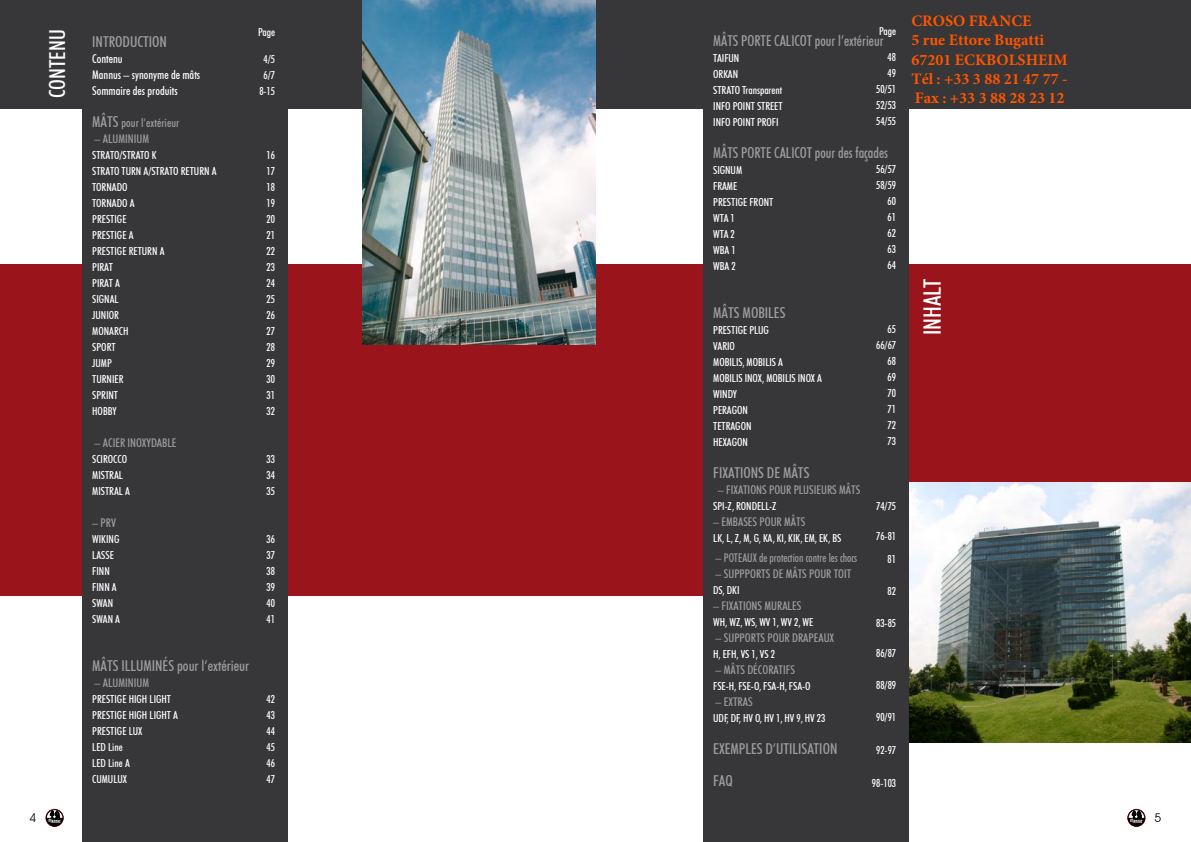
<style>
.page{position:relative;width:1191px;height:842px;background:#fff}
.page>*{position:absolute;margin:0;border:0;box-sizing:border-box;transform-origin:0 0}
.t1{font:500 condensed 24px "Futura BT";color:#fff}
.t2{font:500 condensed 22px "Futura BT";color:#fff}
.t3{font:700 16px/19.2px "Minion Pro";color:#f50}
.t4{font:500 condensed 15px/32px "Futura BT";color:#9c9d9f}
.t5{font:500 condensed 15px "Futura BT";color:#9c9d9f;scale:.95 1}
.t6{font:500 condensed 12px "Futura BT";color:#9c9d9f}
.t7{font:500 condensed 12px/16px "Futura BT";color:#fff}
.t8{font:12px "Avant Garde IT Cby BT";color:#000}
.t9{font:500 condensed 11px/16px "Futura BT";color:#fff}
.s1{font-size:15px}
</style>
<div class="page">
<div style="left:0;top:1px;width:1190px;height:108px;background:#373638"></div>
<div style="left:0;top:265px;width:1190px;height:331px;background:#99141b"></div>
<img style="left:908px;top:482px;width:282px;height:261px">
<div style="left:703px;top:1px;width:205px;height:841px;background:#373638"></div>
<div style="left:82px;top:1px;width:205px;height:841px;background:#373638"></div>
<img style="left:363px;top:1px;width:233px;height:343px">
<svg style="left:45px;top:809px;width:19px;height:18px"></svg>
<div style="left:46px;top:809px;width:17px;height:17px;border:1px solid #000;border-radius:50%"></div>
<svg style="left:1127px;top:809px;width:18px;height:18px"></svg>
<div style="left:1128px;top:809px;width:16px;height:17px;border:1px solid #000;border-radius:50%"></div>
<h2 class="t2" style="left:44px;top:98px;width:70px;rotate:-90deg">CONTENU</h2>
<p class="t9" style="left:258px;top:24px;width:19px">Page</p>
<h3 class="t4" style="left:92px;top:26px;width:76px">INTRODUCTION</h3>
<p class="t7" style="left:92px;top:51px;width:109px">Contenu<br>Mannus – synonyme de mâts<br>Sommaire des produits</p>
<p class="t6" style="left:92px;top:116px;width:89px"><span class="s1">MÂTS</span> pour l‘extérieur</p>
<p class="t6" style="left:95px;top:132px;width:56px">– ALUMINIUM</p>
<p class="t9" style="left:92px;top:147px;width:126px">STRATO/STRATO K<br>STRATO TURN A/STRATO RETURN A<br>TORNADO<br>TORNADO A<br>PRESTIGE<br>PRESTIGE A<br>PRESTIGE RETURN A<br>PIRAT<br>PIRAT A<br>SIGNAL<br>JUNIOR<br>MONARCH<br>SPORT<br>JUMP<br>TURNIER<br>SPRINT<br>HOBBY</p>
<p class="t6" style="left:95px;top:436px;width:83px">– ACIER INOXYDABLE</p>
<p class="t9" style="left:92px;top:451px;width:39px">SCIROCCO<br>MISTRAL<br>MISTRAL A</p>
<p class="t6" style="left:92px;top:516px;width:25px">– PRV</p>
<p class="t9" style="left:92px;top:531px;width:29px">WIKING<br>LASSE<br>FINN<br>FINN A<br>SWAN<br>SWAN A</p>
<h3 class="t4" style="left:92px;top:650px;width:159px">MÂTS ILLUMINÉS pour l‘extérieur</h3>
<p class="t6" style="left:95px;top:676px;width:56px">– ALUMINIUM</p>
<p class="t9" style="left:92px;top:691px;width:87px">PRESTIGE HIGH LIGHT<br>PRESTIGE HIGH LIGHT A<br>PRESTIGE LUX<br>LED Line<br>LED Line A<br>CUMULUX</p>
<p class="t9" style="left:259px;top:51px;width:17px;text-align:center">4/5<br>6/7<br>8-15</p>
<p class="t9" style="left:267px;top:147px;width:10px;text-align:justify">16<br>17<br>18<br>19<br>20<br>21<br>22<br>23<br>24<br>25<br>26<br>27<br>28<br>29<br>30<br>31<br>32</p>
<p class="t9" style="left:267px;top:451px;width:10px;text-align:justify">33<br>34<br>35</p>
<p class="t9" style="left:267px;top:531px;width:10px;text-align:justify">36<br>37<br>38<br>39<br>40<br>41</p>
<p class="t9" style="left:267px;top:691px;width:10px;text-align:justify">42<br>43<br>44<br>45<br>46<br>47</p>
<p class="t9" style="left:879px;top:23px;width:19px">Page</p>
<p class="t9" style="left:876px;top:49px;width:21px;text-align:right">48<br>49<br>50/51<br>52/53<br>54/55</p>
<p class="t9" style="left:876px;top:161px;width:21px;text-align:right">56/57<br>58/59<br>60<br>61<br>62<br>63<br>64</p>
<h3 class="t5" style="left:713px;top:31px;width:181px">MÂTS PORTE CALICOT pour l‘extérieur</h3>
<p class="t9" style="left:713px;top:50px;width:71px">TAIFUN<br>ORKAN<br>STRATO Transparent<br>INFO POINT STREET<br>INFO POINT PROFI</p>
<h3 class="t5" style="left:713px;top:143px;width:186px">MÂTS PORTE CALICOT pour des façades</h3>
<p class="t9" style="left:713px;top:162px;width:62px">SIGNUM<br>FRAME<br>PRESTIGE FRONT<br>WTA 1<br>WTA 2<br>WBA 1<br>WBA 2</p>
<h3 class="t4" style="left:713px;top:296px;width:74px">MÂTS MOBILES</h3>
<p class="t9" style="left:713px;top:322px;width:110px">PRESTIGE PLUG<br>VARIO<br>MOBILIS, MOBILIS A<br>MOBILIS INOX, MOBILIS INOX A<br>WINDY<br>PERAGON<br>TETRAGON<br>HEXAGON</p>
<h3 class="t4" style="left:713px;top:456px;width:98px">FIXATIONS DE MÂTS</h3>
<p class="t6" style="left:718px;top:482px;width:144px">– FIXATIONS POUR PLUSIEURS MÂTS</p>
<p class="t9" style="left:713px;top:498px;width:65px">SPI-Z, RONDELL-Z</p>
<p class="t6" style="left:713px;top:514px;width:94px">– EMBASES POUR MÂTS</p>
<p class="t9" style="left:713px;top:530px;width:130px">LK, L, Z, M, G, KA, KI, KIK, EM, EK, BS</p>
<p class="t6" style="left:715px;top:550px;width:143px">– POTEAUX de protection contre les chocs</p>
<p class="t6" style="left:715px;top:566px;width:137px">– SUPPPORTS DE MÂTS POUR TOIT</p>
<p class="t9" style="left:713px;top:582px;width:28px">DS, DKI</p>
<p class="t6" style="left:713px;top:598px;width:90px">– FIXATIONS MURALES</p>
<p class="t9" style="left:713px;top:614px;width:102px">WH, WZ, WS, WV 1, WV 2, WE</p>
<p class="t6" style="left:715px;top:630px;width:120px">– SUPPORTS POUR DRAPEAUX</p>
<p class="t9" style="left:713px;top:646px;width:63px">H, EFH, VS 1, VS 2</p>
<p class="t6" style="left:715px;top:662px;width:81px">– MÂTS DÉCORATIFS</p>
<p class="t9" style="left:713px;top:678px;width:99px">FSE-H, FSE-O, FSA-H, FSA-O</p>
<p class="t6" style="left:715px;top:694px;width:39px">– EXTRAS</p>
<p class="t9" style="left:713px;top:710px;width:114px">UDF, DF, HV O, HV 1, HV 9, HV 23</p>
<h3 class="t4" style="left:713px;top:732px;width:126px">EXEMPLES D‘UTILISATION<br>FAQ</h3>
<p class="t9" style="left:876px;top:321px;width:21px;text-align:right">65<br>66/67<br>68<br>69<br>70<br>71<br>72<br>73</p>
<p class="t9" style="left:876px;top:498px;width:21px">74/75</p>
<p class="t9" style="left:876px;top:525px;width:21px;line-height:23px;text-align:right">76-81<br>81</p>
<p class="t9" style="left:887px;top:583px;width:10px">82</p>
<p class="t9" style="left:876px;top:615px;width:21px">83-85</p>
<p class="t9" style="left:876px;top:645px;width:21px">86/87</p>
<p class="t9" style="left:876px;top:677px;width:21px">88/89</p>
<p class="t9" style="left:876px;top:709px;width:21px">90/91</p>
<p class="t9" style="left:876px;top:742px;width:21px">92-97</p>
<p class="t9" style="left:872px;top:775px;width:26px">98-103</p>
<h3 class="t3" style="left:911px;top:11px;width:158px">CROSO FRANCE<br>5 rue Ettore Bugatti<br>67201 ECKBOLSHEIM<br>Tél : +33 3 88 21 47 77 -<br>Fax : +33 3 88 28 23 12</h3>
<h1 class="t1" style="left:917px;top:335px;width:58px;rotate:-90deg">INHALT</h1>
<p class="t8" style="left:29px;top:811px;width:8px">4</p>
<p class="t8" style="left:1154px;top:811px;width:8px">5</p>
</div>
